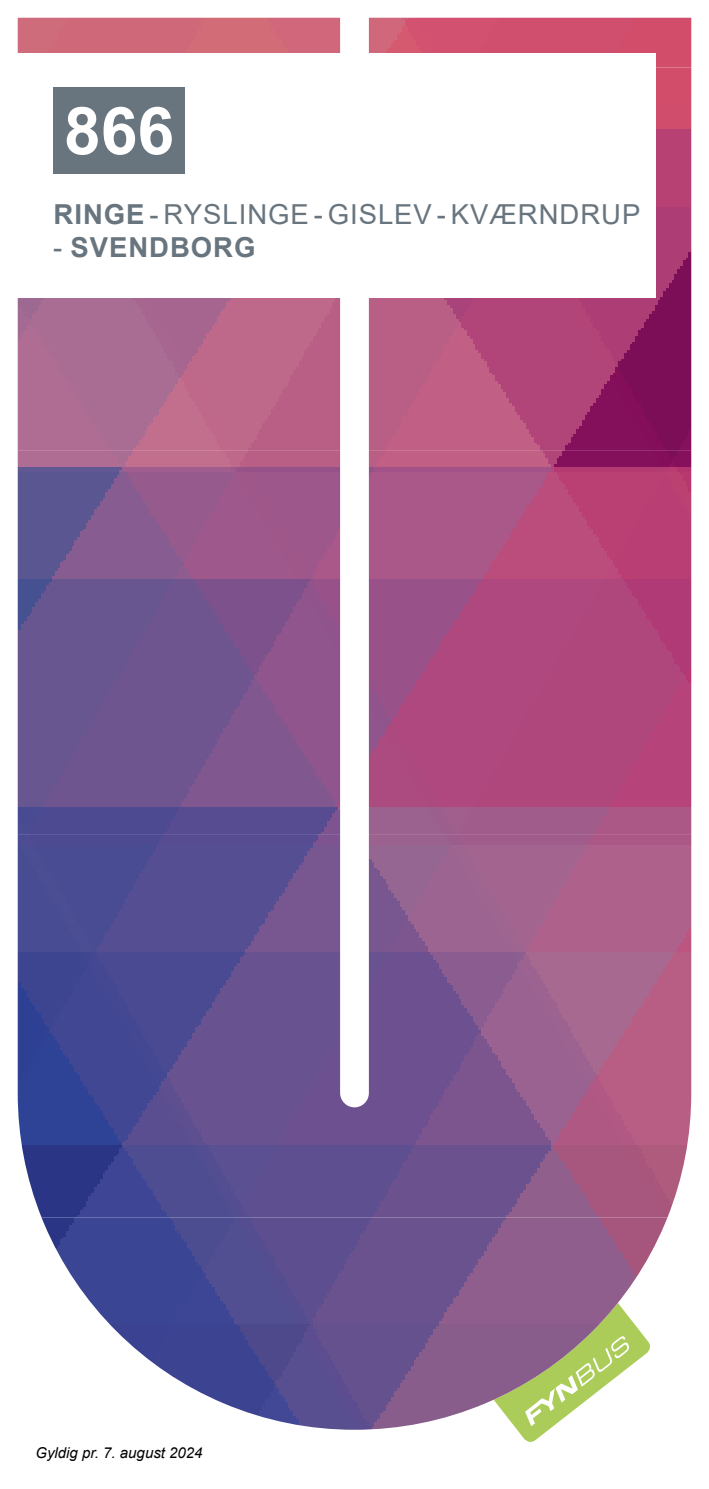
<style>
.page{position:relative;width:709px;height:1489px;background:#fff}
.page>*{position:absolute;margin:0;border:0;box-sizing:border-box;transform-origin:0 0}
.t1{font:700 66px "Arial";color:#fff}
.t2{font:27.5px "Arial";letter-spacing:.035em;color:#68757e}
.t3{font:700 27.5px "Arial";letter-spacing:.035em;color:#68757e}
.t4{font:italic 15px "Arial";color:#000}
.s1{font-weight:700}
.s2{font-weight:400}
</style>
<div class="page">
<svg style="left:516px;top:1429px;width:34px;height:13px"></svg>
<img style="left:18px;top:18px;width:673px;height:1199px">
<img style="left:41px;top:1217px;width:626px;height:212px">
<div style="left:0;top:53px;width:656px;height:245px;background:#fff"></div>
<div style="left:53px;top:87px;width:132px;height:86px;background:#68757e"></div>
<h1 class="t1" style="left:64px;top:84px;width:112px">866</h1>
<p class="t2" style="left:54px;top:196px;width:588px"><span class="s1">RINGE</span> - RYSLINGE - GISLEV - KVÆRNDRUP</p>
<p class="t3" style="left:53px;top:228px;width:204px"><span class="s2">-</span> SVENDBORG</p>
<p class="t4" style="left:35px;top:1442px;width:169px">Gyldig pr. 7. august 2024</p>
</div>
